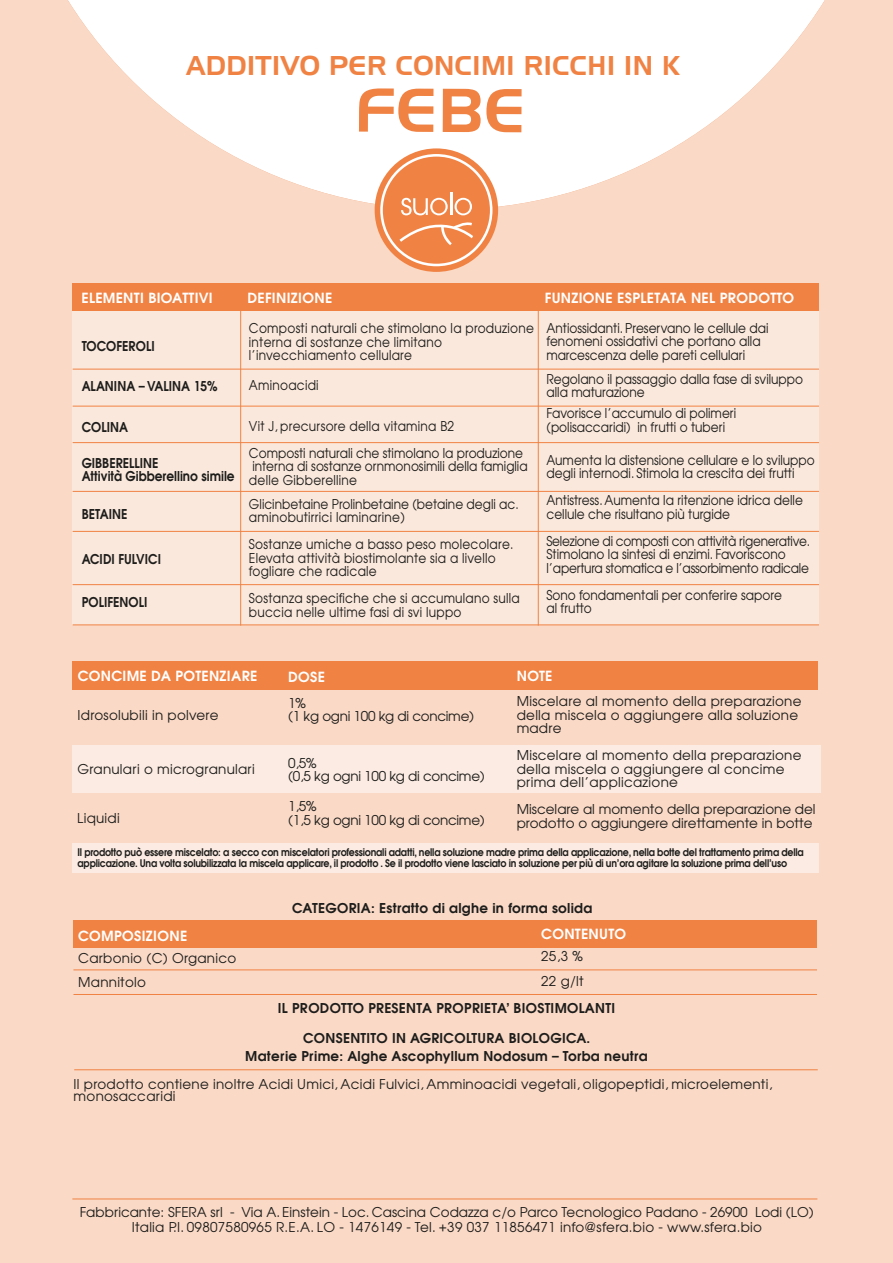
<style>
.page{position:relative;width:893px;height:1263px;background:#fad9c6}
.page>*{position:absolute;margin:0;border:0;box-sizing:border-box;transform-origin:0 0}
.t1{font:61.95px "Slicker";color:#f08243}
.t2{font:27px "Slicker";letter-spacing:.02em;color:#f08243}
.t3{font:600 13.95px "Avant Garde";letter-spacing:.02em;color:#fff}
.t4{font:13.5px/13.5px "Avant Garde";color:#1d1d1b;scale:.9 1}
.t5{font:13.5px/13.5px "Avant Garde";letter-spacing:.02em;color:#1d1d1b}
.t6{font:13.5px/13.5px "Avant Garde";letter-spacing:.02em;color:#1d1d1b;scale:.9 1}
.t7{font:13.5px/13.5px "Avant Garde";color:#1d1d1b}
.t8{font:600 13.5px/18px "Avant Garde";letter-spacing:.02em;color:#1d1d1b;text-align:center}
.t9{font:13.5px/13.5px "Avant Garde";letter-spacing:-.02em;color:#1d1d1b;scale:.9 1}
.t10{font:600 13.5px/13.5px "Avant Garde";color:#1d1d1b;scale:.9 1}
.t11{font:13.5px/13.5px "Avant Garde";letter-spacing:-.02em;color:#1d1d1b}
.t12{font:600 13.5px "Avant Garde";letter-spacing:.02em;color:#1d1d1b;scale:.9 1}
.t13{font:600 10.5px/11.2px "Avant Garde";letter-spacing:-.02em;color:#1d1d1b;scale:.9 1}
</style>
<div class="page">
<svg style="left:68px;top:0;width:757px;height:210px"></svg>
<div style="left:375px;top:148px;width:123px;height:124px;background:#f08243;border-radius:50%"></div>
<svg style="left:380px;top:154px;width:112px;height:112px"></svg>
<div style="left:73px;top:291px;width:746px;height:334px;background:#fbe8dc"></div>
<div style="left:73px;top:283px;width:746px;height:28px;background:#f08243"></div>
<hr style="left:73px;top:369px;width:746px;height:1px;background:#f08243">
<hr style="left:73px;top:406px;width:746px;height:1px;background:#f08243">
<hr style="left:73px;top:442px;width:746px;height:1px;background:#f08243">
<hr style="left:73px;top:531px;width:746px;height:1px;background:#f08243">
<hr style="left:73px;top:584px;width:746px;height:1px;background:#f08243">
<hr style="left:73px;top:624px;width:746px;height:1px;background:#f08243">
<hr style="left:73px;top:491px;width:746px;height:1px;background:#f08243">
<hr style="left:240px;top:294px;width:1px;height:331px;background:#f08243">
<hr style="left:538px;top:294px;width:1px;height:331px;background:#f08243">
<div style="left:72px;top:661px;width:746px;height:28px;background:#f08243"></div>
<div style="left:72px;top:745px;width:749px;height:48px;background:#fcebe2"></div>
<div style="left:72px;top:843px;width:746px;height:30px;background:#fcebe2"></div>
<hr style="left:74px;top:1069px;width:744px;height:1px;background:#f08243">
<div style="left:73px;top:921px;width:744px;height:27px;background:#f08243"></div>
<hr style="left:73px;top:969px;width:744px;height:1px;background:#f08243">
<hr style="left:73px;top:994px;width:744px;height:1px;background:#f08243">
<hr style="left:72px;top:1198px;width:745px;height:1px;background:#f08243">
<h2 class="t2" style="left:186px;top:50px;width:495px">ADDITIVO PER CONCIMI RICCHI IN K</h2>
<h1 class="t1" style="left:355px;top:75px;width:172px">FEBE</h1>
<p class="t3" style="left:81px;top:289px;width:133px">ELEMENTI BIOATTIVI</p>
<p class="t3" style="left:247px;top:289px;width:86px">DEFINIZIONE</p>
<p class="t3" style="left:545px;top:288px;width:251px">FUNZIONE ESPLETATA NEL PRODOTTO</p>
<p class="t10" style="left:82px;top:339px;width:83px">TOCOFEROLI</p>
<p class="t10" style="left:82px;top:379px;width:153px">ALANINA – VALINA 15%</p>
<p class="t12" style="left:82px;top:418px;width:53px">COLINA</p>
<p class="t10" style="left:82px;top:456px;width:172px">GIBBERELLINE<br>Attività Gibberellino simile</p>
<p class="t10" style="left:82px;top:507px;width:52px">BETAINE</p>
<p class="t10" style="left:82px;top:552px;width:90px">ACIDI FULVICI</p>
<p class="t10" style="left:82px;top:595px;width:75px">POLIFENOLI</p>
<p class="t4" style="left:546px;top:321px;width:248px">Antiossidanti. Preservano le cellule dai fenomeni ossidativi che portano alla marcescenza delle pareti cellulari</p>
<p class="t4" style="left:546px;top:372px;width:287px">Regolano il passaggio dalla fase di sviluppo alla maturazione</p>
<p class="t4" style="left:546px;top:406px;width:212px">Favorisce l’accumulo di polimeri (polisaccaridi) in frutti o tuberi</p>
<p class="t4" style="left:546px;top:453px;width:300px">Aumenta la distensione cellulare e lo sviluppo degli internodi. Stimola la crescita dei frutti</p>
<p class="t4" style="left:546px;top:493px;width:286px">Antistress. Aumenta la ritenzione idrica delle cellule che risultano più turgide</p>
<p class="t9" style="left:546px;top:534px;width:294px">Selezione di composti con attività rigenerative.<br>Stimolano la sintesi di enzimi. Favoriscono l’apertura stomatica e l’assorbimento radicale</p>
<p class="t4" style="left:546px;top:588px;width:263px">Sono fondamentali per conferire sapore al frutto</p>
<p class="t6" style="left:249px;top:321px;width:318px">Composti naturali che stimolano la produzione interna di sostanze che limitano l’invecchiamento cellulare</p>
<p class="t6" style="left:249px;top:378px;width:79px">Aminoacidi</p>
<p class="t4" style="left:249px;top:412px;width:306px;line-height:27px">Vit J, precursore della vitamina B2<br>Composti naturali che stimolano la produzione</p>
<p class="t4" style="left:249px;top:459px;width:311px">interna di sostanze ornmonosimili della famiglia delle Gibberelline</p>
<p class="t4" style="left:249px;top:497px;width:301px">Glicinbetaine Prolinbetaine (betaine degli ac. aminobutirrici laminarine)</p>
<p class="t6" style="left:249px;top:537px;width:295px">Sostanze umiche a basso peso molecolare.<br>Elevata attività biostimolante sia a livello fogliare che radicale</p>
<p class="t6" style="left:249px;top:591px;width:302px">Sostanza specifiche che si accumulano sulla buccia nelle ultime fasi di svi luppo</p>
<p class="t3" style="left:517px;top:666px;width:37px">NOTE</p>
<p class="t5" style="left:517px;top:694px;width:286px">Miscelare al momento della preparazione della miscela o aggiungere alla soluzione madre</p>
<p class="t5" style="left:517px;top:748px;width:286px">Miscelare al momento della preparazione della miscela o aggiungere al concime prima dell’applicazione</p>
<p class="t7" style="left:517px;top:802px;width:300px">Miscelare al momento della preparazione del prodotto o aggiungere direttamente in botte</p>
<p class="t13" style="left:77px;top:846px;width:809px">Il prodotto può essere miscelato: a secco con miscelatori professionali adatti, nella soluzione madre prima della applicazione, nella botte del trattamento prima della applicazione. Una volta solubilizzata la miscela applicare, il prodotto . Se il prodotto viene lasciato in soluzione per più di un’ora agitare la soluzione prima dell’uso</p>
<p class="t3" style="left:78px;top:666px;width:181px">CONCIME DA POTENZIARE</p>
<p class="t5" style="left:78px;top:708px;width:143px">Idrosolubili in polvere</p>
<p class="t3" style="left:288px;top:668px;width:38px">DOSE</p>
<p class="t11" style="left:288px;top:696px;width:187px">1%<br>(1 kg ogni 100 kg di concime)</p>
<p class="t11" style="left:288px;top:756px;width:198px">0,5%<br>(0,5 kg ogni 100 kg di concime)</p>
<p class="t11" style="left:288px;top:799px;width:198px">1,5%<br>(1,5 kg ogni 100 kg di concime)</p>
<p class="t5" style="left:77px;top:762px;width:179px">Granulari o microgranulari</p>
<p class="t5" style="left:77px;top:811px;width:44px">Liquidi</p>
<p class="t3" style="left:78px;top:926px;width:111px">COMPOSIZIONE</p>
<p class="t5" style="left:78px;top:946px;width:160px;line-height:24px">Carbonio (C) Organico<br>Mannitolo</p>
<p class="t8" style="left:292px;top:898px;width:302px">CATEGORIA: Estratto di alghe in forma solida</p>
<p class="t3" style="left:541px;top:925px;width:86px">CONTENUTO</p>
<p class="t7" style="left:541px;top:943px;width:44px;line-height:25.5px">25,3 %<br>22 g/lt</p>
<p class="t8" style="left:278px;top:998px;width:339px">IL PRODOTTO PRESENTA PROPRIETA’ BIOSTIMOLANTI</p>
<p class="t8" style="left:245px;top:1028px;width:404px">CONSENTITO IN AGRICOLTURA BIOLOGICA.<br>Materie Prime: Alghe Ascophyllum Nodosum – Torba neutra</p>
<p class="t5" style="left:74px;top:1077px;width:700px;line-height:12px">Il prodotto contiene inoltre Acidi Umici, Acidi Fulvici, Amminoacidi vegetali, oligopeptidi, microelementi, monosaccaridi</p>
<p class="t7" style="left:80px;top:1204px;width:736px;line-height:15px;text-align:center">Fabbricante: SFERA srl - Via A. Einstein - Loc. Cascina Codazza c/o Parco Tecnologico Padano - 26900 Lodi (LO)<br>Italia P.I. 09807580965 R.E.A. LO - 1476149 - Tel. +39 037 11856471 info@sfera.bio - www.sfera.bio</p>
</div>
